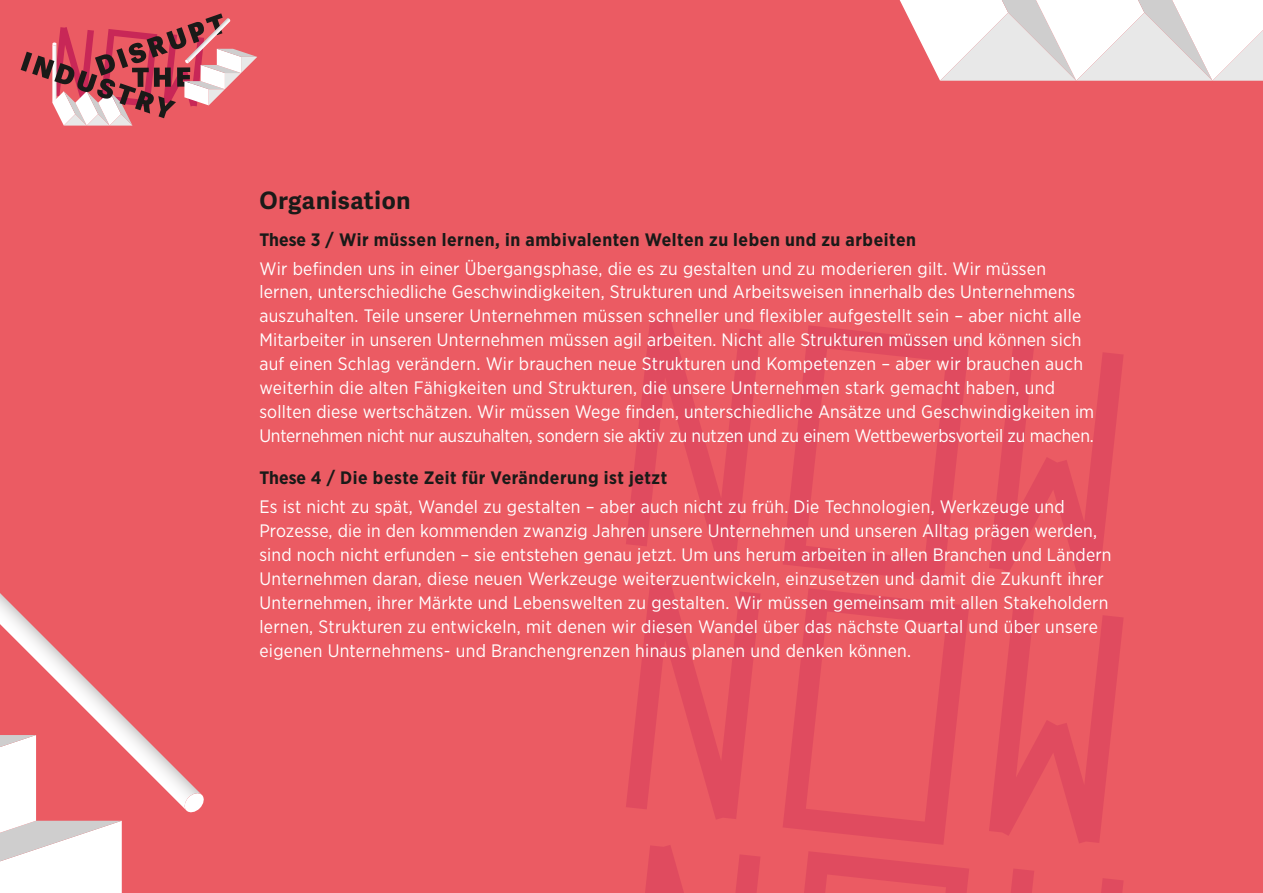
<style>
.page{position:relative;width:1263px;height:893px;background:#eb5b63}
.page>*{position:absolute;margin:0;border:0;box-sizing:border-box;transform-origin:0 0}
.t1{font:700 24px "Adelle Sans";letter-spacing:.03em;color:#1a1a18}
.t2{font:18px/24px "Gotham Narrow";letter-spacing:.01em;color:#fff}
.t3{font:700 18px "Gotham Narrow";letter-spacing:.03em;color:#1a1a18}
</style>
<div class="page">
<svg style="left:900px;top:0;width:363px;height:81px;background:#f0e7e8"></svg>
<svg style="left:0;top:593px;width:204px;height:300px"></svg>
<svg style="left:783px;top:326px;width:186px;height:256px"></svg>
<svg style="left:626px;top:319px;width:134px;height:237px"></svg>
<svg style="left:989px;top:343px;width:134px;height:237px"></svg>
<svg style="left:783px;top:589px;width:186px;height:256px"></svg>
<svg style="left:626px;top:582px;width:134px;height:237px"></svg>
<svg style="left:989px;top:606px;width:134px;height:237px"></svg>
<svg style="left:804px;top:851px;width:165px;height:42px"></svg>
<svg style="left:645px;top:845px;width:115px;height:48px"></svg>
<svg style="left:1011px;top:869px;width:112px;height:24px"></svg>
<svg style="left:21px;top:13px;width:236px;height:113px"></svg>
<h1 class="t1" style="left:259px;top:183px;width:153px">Organisation</h1>
<p class="t3" style="left:259px;top:228px;width:658px">These 3 / Wir müssen lernen, in ambivalenten Welten zu leben und zu arbeiten</p>
<p class="t2" style="left:259px;top:256px;width:836px">Wir befinden uns in einer Übergangsphase, die es zu gestalten und zu moderieren gilt. Wir müssen lernen, unterschiedliche Geschwindigkeiten, Strukturen und Arbeitsweisen innerhalb des Unternehmens auszuhalten. Teile unserer Unternehmen müssen schneller und flexibler aufgestellt sein – aber nicht alle Mitarbeiter in unseren Unternehmen müssen agil arbeiten. Nicht alle Strukturen müssen und können sich auf einen Schlag verändern. Wir brauchen neue Strukturen und Kompetenzen – aber wir brauchen auch weiterhin die alten Fähigkeiten und Strukturen, die unsere Unternehmen stark gemacht haben, und sollten diese wertschätzen. Wir müssen Wege finden, unterschiedliche Ansätze und Geschwindigkeiten im Unternehmen nicht nur auszuhalten, sondern sie aktiv zu nutzen und zu einem Wettbewerbsvorteil zu machen.</p>
<p class="t3" style="left:259px;top:467px;width:409px">These 4 / Die beste Zeit für Veränderung ist jetzt</p>
<p class="t2" style="left:259px;top:494px;width:854px">Es ist nicht zu spät, Wandel zu gestalten – aber auch nicht zu früh. Die Technologien, Werkzeuge und Prozesse, die in den kommenden zwanzig Jahren unsere Unternehmen und unseren Alltag prägen werden, sind noch nicht erfunden – sie entstehen genau jetzt. Um uns herum arbeiten in allen Branchen und Ländern Unternehmen daran, diese neuen Werkzeuge weiterzuentwickeln, einzusetzen und damit die Zukunft ihrer Unternehmen, ihrer Märkte und Lebenswelten zu gestalten. Wir müssen gemeinsam mit allen Stakeholdern lernen, Strukturen zu entwickeln, mit denen wir diesen Wandel über das nächste Quartal und über unsere eigenen Unternehmens- und Branchengrenzen hinaus planen und denken können.</p>
</div>
